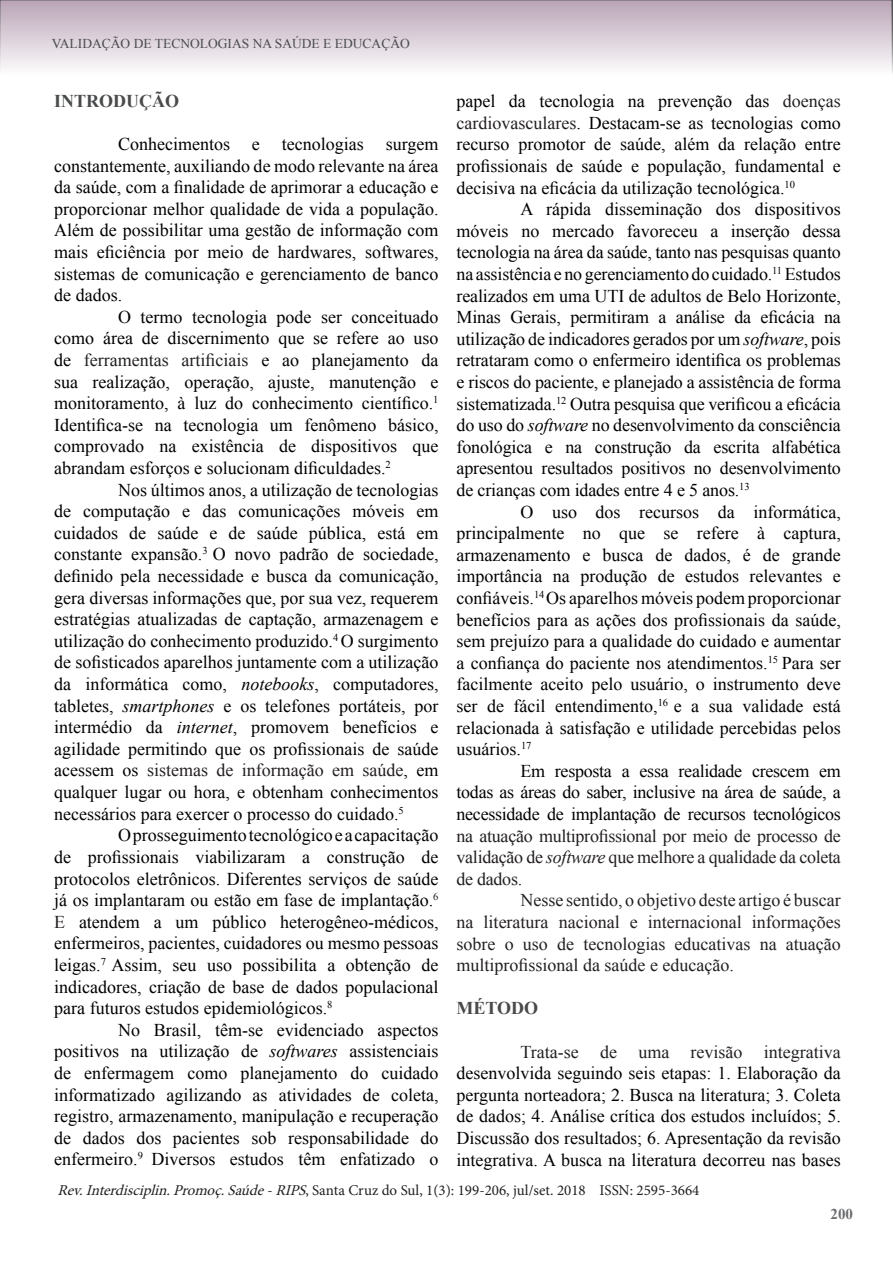
<style>
.page{position:relative;width:893px;height:1263px;background:#fff}
.page>*{position:absolute;margin:0;border:0;box-sizing:border-box;transform-origin:0 0}
.Título_3{font:18px/21.6px "Times New Roman";color:#000;text-align:justify}
.Título_3-2{font:18px/21.6px "Times New Roman";color:#231f20;text-align:justify}
.Título_3-3{font:700 18px "Times New Roman";color:#494a4b}
.t1{font:15px "Minion Pro";color:#231f20}
.t2{font:700 15px "Times New Roman";color:#6c6d70}
.t3{font:13.5px "Times New Roman";color:#4b4c4d}
.s1{color:#231f20}
.s2{font-style:italic}
.s3{font-style:italic;color:#231f20}
</style>
<div class="page">
<svg style="left:0;top:0;width:892px;height:71px;background:#d8ccd6"></svg>
<svg style="left:892px;top:0;width:1px;height:74px"></svg>
<p class="t3" style="left:52px;top:35px;width:359px">VALIDAÇÃO DE TECNOLOGIAS NA SAÚDE E EDUCAÇÃO</p>
<p class="Título_3-3" style="left:54px;top:88px;width:126px">INTRODUÇÃO</p>
<p class="Título_3" style="left:54px;top:133px;width:386px;text-indent:64px">Conhecimentos e tecnologias surgem constantemente, auxiliando de modo relevante na área da saúde, com a finalidade de aprimorar a educação e proporcionar melhor qualidade de vida a população.<br>Além de possibilitar uma gestão de informação com mais eficiência por meio de hardwares, softwares, sistemas de comunicação e gerenciamento de banco de dados.</p>
<p class="Título_3" style="left:54px;top:306px;width:386px;text-indent:64px">O termo tecnologia pode ser conceituado como área de discernimento que se refere ao uso de <span class="s1">ferramentas artificiais</span> e ao planejamento da sua realização, operação, ajuste, manutenção e monitoramento, à luz do conhecimento científico.<sup>1<br></sup>Identifica-se na tecnologia um fenômeno básico, comprovado na existência de dispositivos que abrandam esforços e solucionam dificuldades.<sup>2</sup></p>
<p class="Título_3" style="left:54px;top:478px;width:386px;text-indent:64px">Nos últimos anos, a utilização de tecnologias de computação e das comunicações móveis em cuidados de saúde e de saúde pública, está em constante expansão.<sup>3</sup> O novo padrão de sociedade, definido pela necessidade e busca da comunicação, gera diversas informações que, por sua vez, requerem estratégias atualizadas de captação, armazenagem e utilização do conhecimento produzido.<sup>4</sup> O surgimento de sofisticados aparelhos juntamente com a utilização da informática como, <span class="s2">notebooks</span>, computadores, tabletes, <span class="s2">smartphones</span> e os telefones portáteis, por intermédio da <span class="s2">internet</span>, promovem benefícios e agilidade permitindo que os profissionais de saúde acessem os <span class="s1">sistemas de informação em saúde</span>, em qualquer lugar ou hora, e obtenham conhecimentos necessários para exercer o processo do cuidado.<sup>5</sup></p>
<p class="Título_3" style="left:54px;top:824px;width:386px;text-indent:64px">O prosseguimento tecnológico e a capacitação de profissionais viabilizaram a construção de protocolos eletrônicos. Diferentes serviços de saúde já os implantaram ou estão em fase de implantação.<sup>6<br></sup><span class="s1">E</span> atendem a um público heterogêneo-médicos, enfermeiros, pacientes, cuidadores ou mesmo pessoas leigas.<sup>7</sup> Assim, seu uso possibilita a obtenção de indicadores, criação de base de dados populacional para futuros estudos epidemiológicos.<sup>8</sup></p>
<p class="Título_3" style="left:54px;top:1018px;width:386px;text-indent:64px">No Brasil, têm-se evidenciado aspectos positivos na utilização de <span class="s2">softwares</span> assistenciais de enfermagem como planejamento do cuidado informatizado agilizando as atividades de coleta, registro, armazenamento, manipulação e recuperação de dados dos pacientes sob responsabilidade do enfermeiro.<sup>9</sup> Diversos estudos têm enfatizado o</p>
<p class="Título_3" style="left:457px;top:90px;width:386px">papel da tecnologia na prevenção das <span class="s1">doenças cardiovasculares</span>. Destacam-se as tecnologias como recurso promotor de saúde, além da relação entre profissionais de saúde e população, fundamental e decisiva na eficácia da utilização tecnológica.<sup>10</sup></p>
<p class="Título_3" style="left:457px;top:198px;width:386px;text-indent:64px">A rápida disseminação dos dispositivos móveis no mercado favoreceu a inserção dessa tecnologia na área da saúde, tanto nas pesquisas quanto na assistência e no gerenciamento do cuidado.<sup>11</sup> Estudos realizados em uma UTI de adultos de Belo Horizonte, Minas Gerais, permitiram a análise da eficácia na utilização de indicadores gerados por um <span class="s2">software</span>, pois retrataram como o enfermeiro identifica os problemas e riscos do paciente, e planejado a assistência de forma sistematizada.<sup>12</sup> Outra pesquisa que verificou a eficácia do uso do <span class="s2">software</span> no desenvolvimento da consciência fonológica e na construção da escrita alfabética apresentou resultados positivos no desenvolvimento de crianças com idades entre 4 e 5 anos.<sup>13</sup></p>
<p class="Título_3" style="left:457px;top:500px;width:386px;text-indent:64px">O uso dos recursos da informática, principalmente no que se refere à captura, armazenamento e busca de dados, é de grande importância na produção de estudos relevantes e confiáveis.<sup>14</sup> Os aparelhos móveis podem proporcionar benefícios para as ações dos profissionais da saúde, sem prejuízo para a qualidade do cuidado e aumentar a confiança do paciente nos atendimentos.<sup>15</sup> Para ser facilmente aceito pelo usuário, o instrumento deve ser de fácil entendimento,<sup>16</sup> e a sua validade está relacionada à satisfação e utilidade percebidas pelos usuários.<sup>17</sup></p>
<p class="Título_3" style="left:457px;top:760px;width:386px;text-indent:64px">Em resposta a essa realidade crescem em todas as áreas do saber, inclusive na área de saúde, a necessidade de implantação de recursos tecnológicos <span class="s1">na atuação multiprofissional por meio de processo de validação de</span> <span class="s3">software</span> <span class="s1">que melhore a qualidade da coleta de dados.</span></p>
<p class="Título_3-2" style="left:457px;top:889px;width:386px;text-indent:64px">Nesse sentido, o objetivo deste artigo é buscar na literatura nacional e internacional informações sobre o uso de tecnologias educativas na atuação multiprofissional da saúde e educação.</p>
<p class="Título_3-3" style="left:457px;top:996px;width:83px">MÉTODO</p>
<p class="Título_3" style="left:457px;top:1040px;width:386px;text-indent:64px"><span class="s1">Trata-se de uma revisão integrativa </span>desenvolvida seguindo seis etapas: 1. Elaboração da pergunta norteadora; 2. Busca na literatura; 3. Coleta de dados; 4. Análise crítica dos estudos incluídos; 5.<br>Discussão dos resultados; 6. Apresentação da revisão integrativa. A busca na literatura decorreu nas bases</p>
<p class="t1" style="left:57px;top:1180px;width:644px"><span class="s2">Rev.Interdisciplin.Promoç.Saúde-RIPS</span>, Santa Cruz do Sul, 1(3): 199-206, jul/set. 2018 ISSN: 2595-3664</p>
<p class="t2" style="left:831px;top:1204px;width:24px">200</p>
</div>
